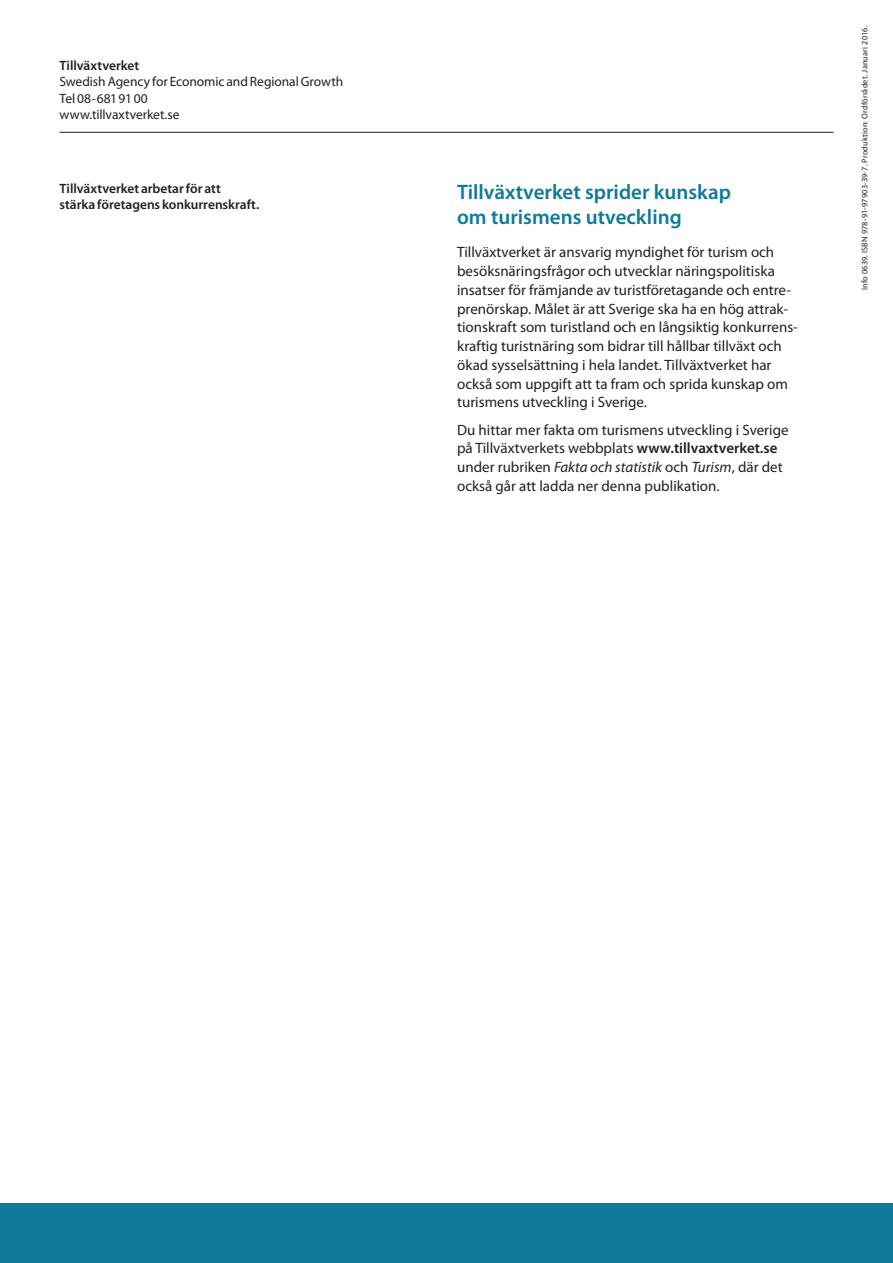
<style>
.page{position:relative;width:893px;height:1263px;background:#fff}
.page>*{position:absolute;margin:0;border:0;box-sizing:border-box;transform-origin:0 0}
.t1{font:600 21px/25.2px "Myriad Pro";color:#0f7999}
.t2{font:15px/18.8px "Myriad Pro";color:#231f20}
.t3{font:13.5px/16.5px "Myriad Pro";letter-spacing:-.005em;color:#231f20}
.t4{font:600 13.5px/16.5px "Myriad Pro";letter-spacing:-.005em;color:#231f20}
.t5{font:8.25px "Myriad Pro";letter-spacing:.02em;color:#231f20}
.s1{font-weight:600}
.s2{font-style:italic}
</style>
<div class="page">
<hr style="left:60px;top:132px;width:773px;height:1px;background:#231f20">
<div style="left:0;top:1203px;width:893px;height:60px;background:#0f7999"></div>
<p class="t4" style="left:60px;top:57px;width:81px">Tillväxtverket</p>
<p class="t3" style="left:60px;top:74px;width:285px">Swedish Agency for Economic and Regional Growth<br>Tel 08-681 91 00<br>www.tillvaxtverket.se</p>
<p class="t4" style="left:60px;top:180px;width:201px">Tillväxtverket arbetar för att stärka företagens konkurrenskraft.</p>
<h1 class="t1" style="left:457px;top:179px;width:276px">Tillväxtverket sprider kunskap om turismens utveckling</h1>
<p class="t2" style="left:457px;top:243px;width:342px">Tillväxtverket är ansvarig myndighet för turism och besöksnäringsfrågor och utvecklar näringspolitiska insatser för främjande av turistföretagande och entre&shy;prenörskap. Målet är att Sverige ska ha en hög attrak&shy;tionskraft som turistland och en långsiktig konkurrens&shy;kraftig turistnäring som bidrar till hållbar tillväxt och ökad sysselsättning i hela landet. Tillväxtverket har också som uppgift att ta fram och sprida kunskap om turismens utveckling i Sverige.</p>
<p class="t2" style="left:457px;top:421px;width:333px">Du hittar mer fakta om turismens utveckling i Sverige på Tillväxtverkets webbplats <span class="s1">www.tillvaxtverket.se </span>under rubriken <span class="s2">Fakta och statistik</span> och <span class="s2">Turism</span>, där det också går att ladda ner denna publikation.</p>
<p class="t5" style="left:860px;top:290px;width:266px;rotate:-90deg">Info 0639. ISBN 978-91-97903-39-7. Produktion: Ordförrådet. Januari 2016.</p>
</div>
